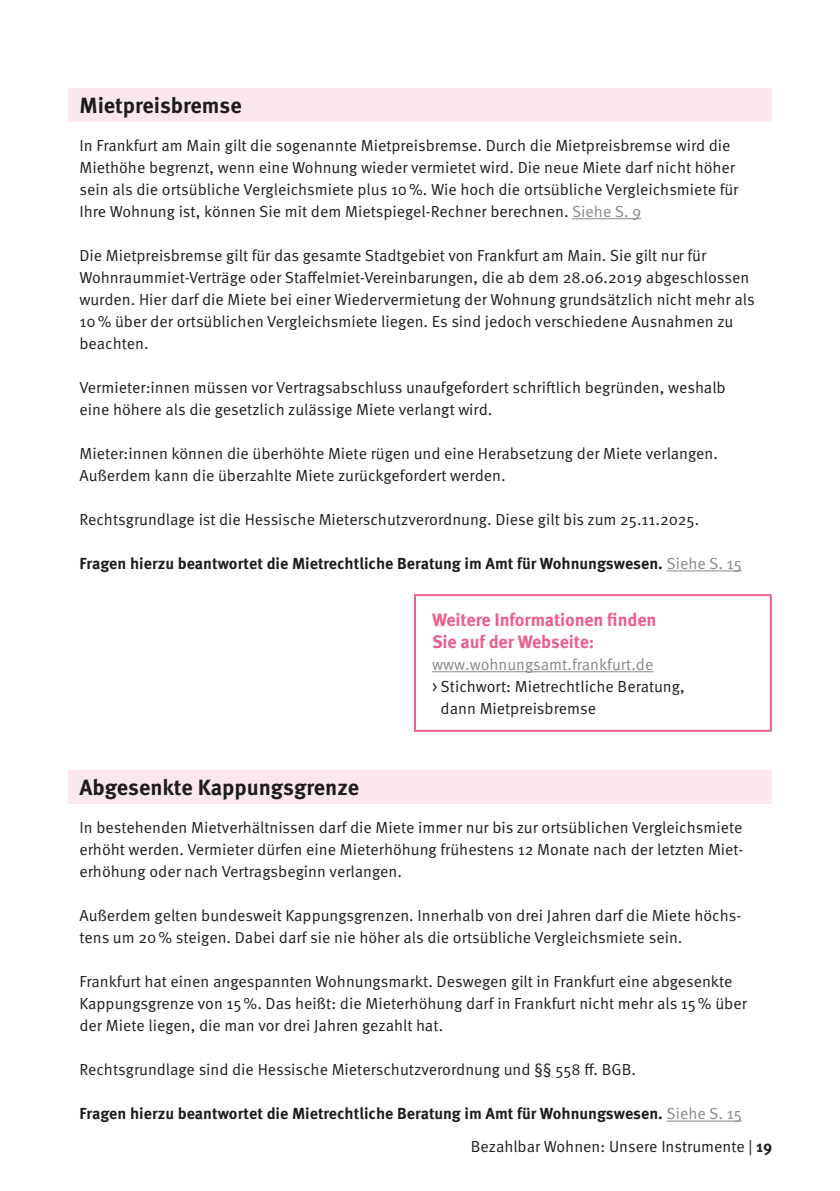
<style>
.page{position:relative;width:840px;height:1191px;background:#fff}
.page>*{position:absolute;margin:0;border:0;box-sizing:border-box;transform-origin:0 0}
.Subheadline__Kostenl{font:700 22px "Meta Pro";color:#1d1d1b}
._00_Subheadline_gelb{font:700 18px/22px "Meta Pro";letter-spacing:-.01em;color:#eb5e8f}
._00_Body{font:16px/22px "Meta Pro Norm";color:#1d1d1b}
._00_Body-2{font:700 16px "Meta Pro";color:#1d1d1b}
._00_Subheadline_gelb-2{font:16px "Meta Pro Norm";color:#1d1d1b}
._00_Subheadline_gelb-3{font:16px "Meta Pro Norm";color:#878787}
.s1{color:#878787}
.s2{font-family:"Meta Pro Norm";font-weight:400;color:#878787}
.s3{font-family:"Meta Pro";font-weight:700}
</style>
<div class="page">
<div style="left:68px;top:88px;width:703px;height:34px;background:#fce7ee"></div>
<hr style="left:571px;top:218px;width:70px;height:1px;background:#878787">
<hr style="left:666px;top:570px;width:75px;height:1px;background:#878787">
<div style="left:68px;top:770px;width:703px;height:34px;background:#fce7ee"></div>
<hr style="left:666px;top:1120px;width:75px;height:1px;background:#878787">
<hr style="left:414px;top:594px;width:357px;height:2px;background:#eb5e8f">
<hr style="left:414px;top:596px;width:2px;height:134px;background:#eb5e8f">
<hr style="left:769px;top:596px;width:2px;height:134px;background:#eb5e8f">
<hr style="left:414px;top:730px;width:357px;height:2px;background:#eb5e8f">
<hr style="left:432px;top:671px;width:221px;height:1px;background:#878787">
<p class="Subheadline__Kostenl" style="left:79px;top:88px;width:164px">Mietpreisbremse</p>
<p class="_00_Body" style="left:79px;top:133px;width:660px">In Frankfurt am Main gilt die sogenannte Mietpreisbremse. Durch die Mietpreisbremse wird die Miethöhe begrenzt, wenn eine Wohnung wieder vermietet wird. Die neue Miete darf nicht höher sein als die ortsübliche Vergleichsmiete plus 10%. Wie hoch die ortsübliche Vergleichsmiete für Ihre Wohnung ist, können Sie mit dem Mietspiegel-Rechner berechnen. <span class="s1">Siehe S. 9</span></p>
<p class="_00_Body" style="left:79px;top:243px;width:676px">Die Mietpreisbremse gilt für das gesamte Stadtgebiet von Frankfurt am Main. Sie gilt nur für Wohnraummiet-Verträge oder Staffelmiet-Vereinbarungen, die ab dem 28.06.2019 abgeschlossen wurden. Hier darf die Miete bei einer Wiedervermietung der Wohnung grundsätzlich nicht mehr als 10% über der ortsüblichen Vergleichsmiete liegen. Es sind jedoch verschiedene Ausnahmen zu beachten.</p>
<p class="_00_Body" style="left:79px;top:375px;width:647px">Vermieter:innen müssen vor Vertragsabschluss unaufgefordert schriftlich begründen, weshalb eine höhere als die gesetzlich zulässige Miete verlangt wird.</p>
<p class="_00_Body" style="left:79px;top:441px;width:637px">Mieter:innen können die überhöhte Miete rügen und eine Herabsetzung der Miete verlangen.<br>Außerdem kann die überzahlte Miete zurückgefordert werden.</p>
<p class="_00_Body" style="left:79px;top:507px;width:618px">Rechtsgrundlage ist die Hessische Mieterschutzverordnung. Diese gilt bis zum 25.11.2025.</p>
<p class="_00_Body-2" style="left:79px;top:551px;width:663px">Fragen hierzu beantwortet die Mietrechtliche Beratung im Amt für Wohnungswesen. <span class="s2">Siehe S. 15</span></p>
<p class="_00_Subheadline_gelb" style="left:432px;top:607px;width:226px">Weitere Informationen finden<br>Sie auf der Webseite:</p>
<p class="_00_Subheadline_gelb-3" style="left:432px;top:652px;width:223px">www.wohnungsamt.frankfurt.de</p>
<p class="_00_Subheadline_gelb-2" style="left:432px;top:674px;width:254px">&gt; Stichwort: Mietrechtliche Beratung,</p>
<p class="_00_Subheadline_gelb-2" style="left:440px;top:696px;width:157px">dann Mietpreisbremse</p>
<p class="Subheadline__Kostenl" style="left:79px;top:770px;width:281px">Abgesenkte Kappungsgrenze</p>
<p class="_00_Body" style="left:79px;top:815px;width:665px;text-align:justify">In bestehenden Mietverhältnissen darf die Miete immer nur bis zur ortsüblichen Vergleichsmiete erhöht werden. Vermieter dürfen eine Mieterhöhung frühestens 12 Monate nach der letzten Miet&shy;erhöhung oder nach Vertragsbeginn verlangen.</p>
<p class="_00_Body" style="left:79px;top:903px;width:663px">Außerdem gelten bundesweit Kappungsgrenzen. Innerhalb von drei Jahren darf die Miete höchs&shy;tens um 20% steigen. Dabei darf sie nie höher als die ortsübliche Vergleichsmiete sein.</p>
<p class="_00_Body" style="left:79px;top:969px;width:668px">Frankfurt hat einen angespannten Wohnungsmarkt. Deswegen gilt in Frankfurt eine abgesenkte<br>Kappungsgrenze von 15%. Das heißt: die Mieterhöhung darf in Frankfurt nicht mehr als 15% über der Miete liegen, die man vor drei Jahren gezahlt hat.</p>
<p class="_00_Body" style="left:79px;top:1057px;width:555px">Rechtsgrundlage sind die Hessische Mieterschutzverordnung und §§ 558 ff. BGB.</p>
<p class="_00_Body-2" style="left:79px;top:1101px;width:663px">Fragen hierzu beantwortet die Mietrechtliche Beratung im Amt für Wohnungswesen. <span class="s2">Siehe S. 15</span></p>
<p class="_00_Body" style="left:470px;top:1134px;width:302px">Bezahlbar Wohnen: Unsere Instrumente | <span class="s3">19</span></p>
</div>
